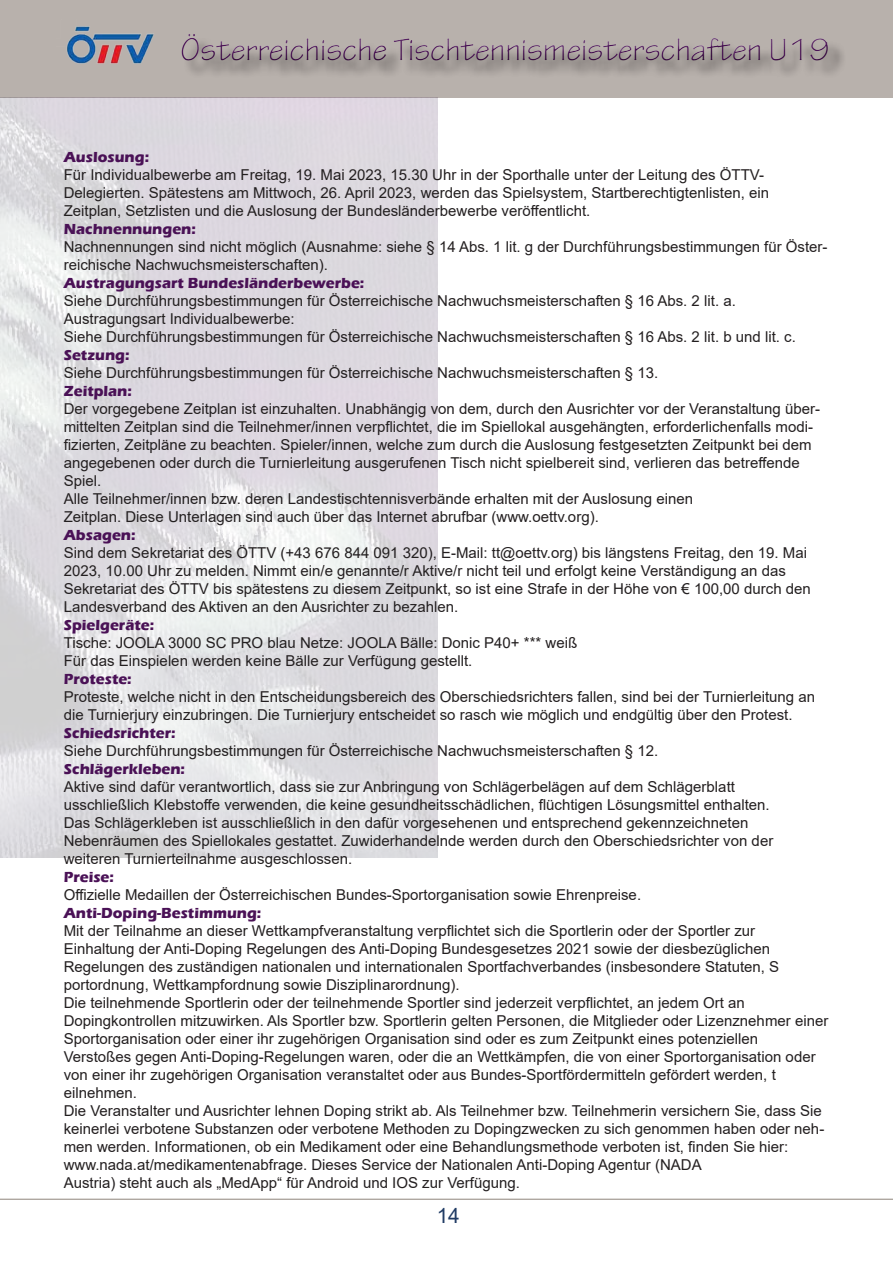
<style>
.page{position:relative;width:893px;height:1263px;background:#fff}
.page>*{position:absolute;margin:0;border:0;box-sizing:border-box;transform-origin:0 0}
.t1{font:33px "Tekton Pro";color:#4a1156}
.t2{font:21px "Arial";color:#203b64}
.t3{font:15px/18px "Arial";color:#231f20}
.t4{font:700 15px "Eras ITC";color:#4a1156}
</style>
<div class="page">
<div style="left:0;top:0;width:893px;height:97px;background:#b8b1ac"></div>
<hr style="left:0;top:1199px;width:893px;height:1px;background:#8e847b">
<img style="left:0;top:97px;width:438px;height:761px">
<div style="left:184px;top:36px;width:663px;height:42px;background:#b3aca7"></div>
<div style="left:174px;top:26px;width:665px;height:45px;background:#231f20;opacity:.75"></div>
<img style="left:67px;top:26px;width:87px;height:38px">
<h1 class="t1" style="left:180px;top:31px;width:651px">Österreichische Tischtennismeisterschaften U19</h1>
<p class="t4" style="left:64px;top:148px;width:87px">Auslosung:</p>
<p class="t3" style="left:64px;top:165px;width:707px">Für Individualbewerbe am Freitag, 19. Mai 2023, 15.30 Uhr in der Sporthalle unter der Leitung des ÖTTV-<br>Delegierten. Spätestens am Mittwoch, 26. April 2023, werden das Spielsystem, Startberechtigtenlisten, ein<br>Zeitplan, Setzlisten und die Auslosung der Bundesländerbewerbe veröffentlicht.</p>
<p class="t4" style="left:64px;top:220px;width:134px">Nachnennungen:</p>
<p class="t3" style="left:64px;top:237px;width:765px">Nachnennungen sind nicht möglich (Ausnahme: siehe § 14 Abs. 1 lit. g der Durchführungsbestimmungen für Öster&shy;reichische Nachwuchsmeisterschaften).</p>
<p class="t4" style="left:64px;top:274px;width:302px">Austragungsart Bundesländerbewerbe:</p>
<p class="t3" style="left:64px;top:291px;width:734px">Siehe Durchführungsbestimmungen für Österreichische Nachwuchsmeisterschaften § 16 Abs. 2 lit. a.<br>Austragungsart Individualbewerbe:<br>Siehe Durchführungsbestimmungen für Österreichische Nachwuchsmeisterschaften § 16 Abs. 2 lit. b und lit. c.</p>
<p class="t4" style="left:64px;top:346px;width:67px">Setzung:</p>
<p class="t3" style="left:64px;top:363px;width:596px">Siehe Durchführungsbestimmungen für Österreichische Nachwuchsmeisterschaften § 13.</p>
<p class="t4" style="left:64px;top:382px;width:70px">Zeitplan:</p>
<p class="t3" style="left:64px;top:399px;width:758px">Der vorgegebene Zeitplan ist einzuhalten. Unabhängig von dem, durch den Ausrichter vor der Veranstaltung über&shy;mittelten Zeitplan sind die Teilnehmer/innen verpflichtet, die im Spiellokal ausgehängten, erforderlichenfalls modi&shy;fizierten, Zeitpläne zu beachten. Spieler/innen, welche zum durch die Auslosung festgesetzten Zeitpunkt bei dem angegebenen oder durch die Turnierleitung ausgerufenen Tisch nicht spielbereit sind, verlieren das betreffende Spiel.<br>Alle Teilnehmer/innen bzw. deren Landestischtennisverbände erhalten mit der Auslosung einen<br>Zeitplan. Diese Unterlagen sind auch über das Internet abrufbar (www.oettv.org).</p>
<p class="t4" style="left:64px;top:526px;width:73px">Absagen:</p>
<p class="t3" style="left:64px;top:543px;width:749px">Sind dem Sekretariat des ÖTTV (+43 676 844 091 320), E-Mail: tt@oettv.org) bis längstens Freitag, den 19. Mai 2023, 10.00 Uhr zu melden. Nimmt ein/e genannte/r Aktive/r nicht teil und erfolgt keine Verständigung an das Sekretariat des ÖTTV bis spätestens zu diesem Zeitpunkt, so ist eine Strafe in der Höhe von € 100,00 durch den Landesverband des Aktiven an den Ausrichter zu bezahlen.</p>
<p class="t4" style="left:64px;top:616px;width:92px">Spielgeräte:</p>
<p class="t3" style="left:64px;top:633px;width:515px">Tische: JOOLA 3000 SC PRO blau Netze: JOOLA Bälle: Donic P40+ *** weiß<br>Für das Einspielen werden keine Bälle zur Verfügung gestellt.</p>
<p class="t4" style="left:64px;top:670px;width:69px">Proteste:</p>
<p class="t3" style="left:64px;top:687px;width:753px">Proteste, welche nicht in den Entscheidungsbereich des Oberschiedsrichters fallen, sind bei der Turnierleitung an die Turnierjury einzubringen. Die Turnierjury entscheidet so rasch wie möglich und endgültig über den Protest.</p>
<p class="t4" style="left:64px;top:724px;width:113px">Schiedsrichter:</p>
<p class="t3" style="left:64px;top:741px;width:596px">Siehe Durchführungsbestimmungen für Österreichische Nachwuchsmeisterschaften § 12.</p>
<p class="t4" style="left:64px;top:760px;width:123px">Schlägerkleben:</p>
<p class="t3" style="left:64px;top:777px;width:711px">Aktive sind dafür verantwortlich, dass sie zur Anbringung von Schlägerbelägen auf dem Schlägerblatt usschließlich Klebstoffe verwenden, die keine gesundheitsschädlichen, flüchtigen Lösungsmittel enthalten.<br>Das Schlägerkleben ist ausschließlich in den dafür vorgesehenen und entsprechend gekennzeichneten Nebenräumen des Spiellokales gestattet. Zuwiderhandelnde werden durch den Oberschiedsrichter von der weiteren Turnierteilnahme ausgeschlossen.</p>
<p class="t4" style="left:64px;top:868px;width:52px">Preise:</p>
<p class="t3" style="left:64px;top:885px;width:579px">Offizielle Medaillen der Österreichischen Bundes-Sportorganisation sowie Ehrenpreise.</p>
<p class="t4" style="left:64px;top:904px;width:199px">Anti-Doping-Bestimmung:</p>
<p class="t3" style="left:64px;top:921px;width:766px">Mit der Teilnahme an dieser Wettkampfveranstaltung verpflichtet sich die Sportlerin oder der Sportler zur Einhaltung der Anti-Doping Regelungen des Anti-Doping Bundesgesetzes 2021 sowie der diesbezüglichen Regelungen des zuständigen nationalen und internationalen Sportfachverbandes (insbesondere Statuten, S portordnung, Wettkampfordnung sowie Disziplinarordnung).<br>Die teilnehmende Sportlerin oder der teilnehmende Sportler sind jederzeit verpflichtet, an jedem Ort an Dopingkontrollen mitzuwirken. Als Sportler bzw. Sportlerin gelten Personen, die Mitglieder oder Lizenznehmer einer Sportorganisation oder einer ihr zugehörigen Organisation sind oder es zum Zeitpunkt eines potenziellen Verstoßes gegen Anti-Doping-Regelungen waren, oder die an Wettkämpfen, die von einer Sportorganisation oder von einer ihr zugehörigen Organisation veranstaltet oder aus Bundes-Sportfördermitteln gefördert werden, t eilnehmen.<br>Die Veranstalter und Ausrichter lehnen Doping strikt ab. Als Teilnehmer bzw. Teilnehmerin versichern Sie, dass Sie keinerlei verbotene Substanzen oder verbotene Methoden zu Dopingzwecken zu sich genommen haben oder neh&shy;men werden. Informationen, ob ein Medikament oder eine Behandlungsmethode verboten ist, finden Sie hier: www.nada.at/medikamentenabfrage. Dieses Service der Nationalen Anti-Doping Agentur (NADA<br>Austria) steht auch als „MedApp“ für Android und IOS zur Verfügung.</p>
<h2 class="t2" style="left:437px;top:1201px;width:25px">14</h2>
</div>
